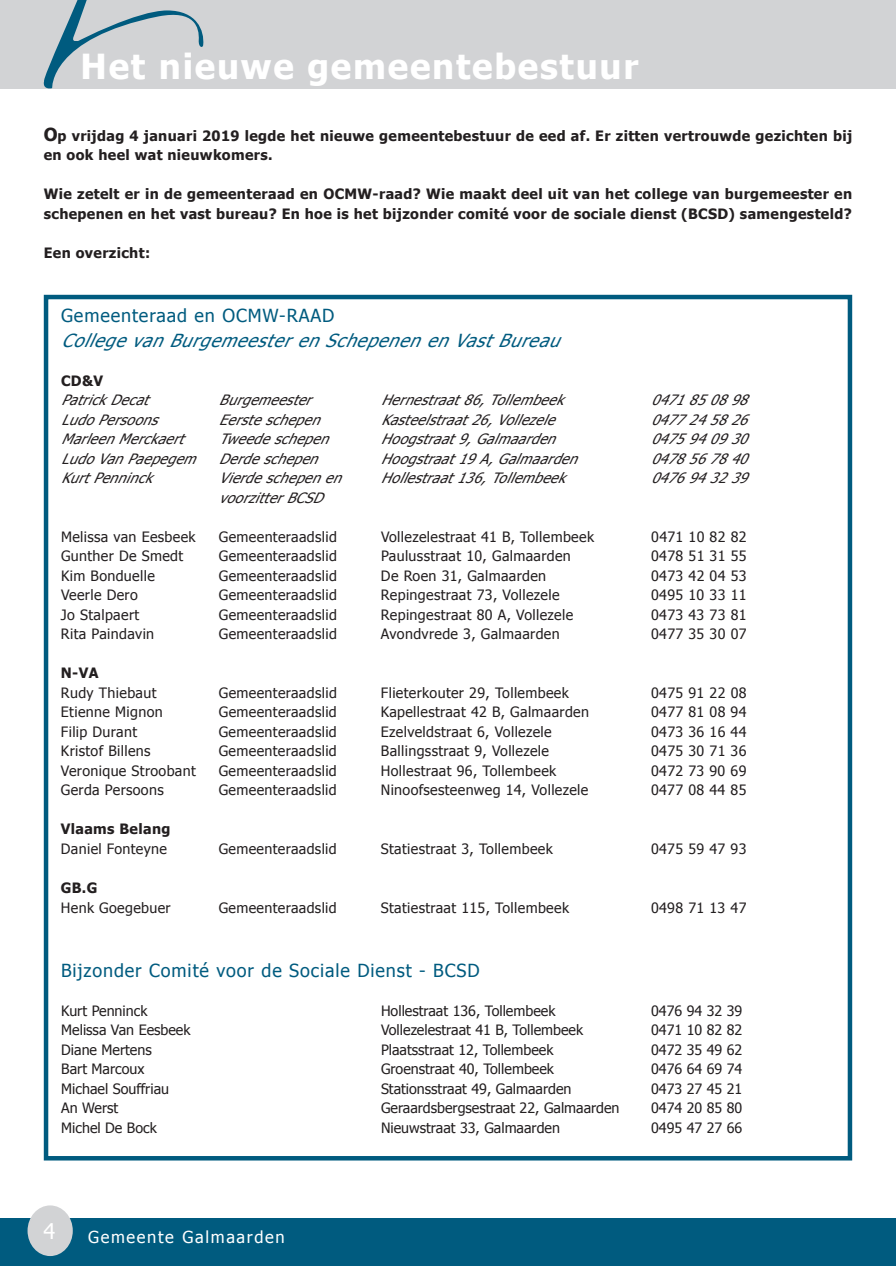
<style>
.page{position:relative;width:896px;height:1266px;background:#fff}
.page>*{position:absolute;margin:0;border:0;box-sizing:border-box;transform-origin:0 0}
.t1{font:700 34.5px "Tahoma";letter-spacing:.05em;color:#fff}
.t2{font:21.6px "Tahoma";color:#fff}
.t3{font:18px "Tahoma";letter-spacing:.05em;color:#005b7f}
.t4{font:italic 18px "Tahoma";color:#005b7f}
.t5{font:16.5px "Tahoma";letter-spacing:.1em;color:#fff}
.t6{font:14.25px "Tahoma";letter-spacing:.025em;color:#231f20}
.t7{font:14.25px "Tahoma";color:#231f20}
.t8{font:700 14.25px/19.5px "Tahoma";letter-spacing:.025em;color:#231f20}
.t9{font:italic 14.25px "Tahoma";color:#231f20}
.s1{font-size:18px}
</style>
<div class="page">
<hr style="left:894px;top:0;width:1px;height:88px;background:#d2d3d5">
<div style="left:0;top:0;width:894px;height:88px;background:#d2d3d5"></div>
<hr style="left:894px;top:1218px;width:1px;height:47px;background:#005b7f">
<div style="left:0;top:1217px;width:894px;height:48px;background:#005b7f"></div>
<div style="left:28px;top:1205px;width:45px;height:50px;background:#d2d3d5;border-radius:50%"></div>
<svg style="left:42px;top:0;width:162px;height:89px"></svg>
<div style="left:44px;top:295px;width:808px;height:865px;border:4px solid #005b7f"></div>
<h1 class="t1" style="left:81px;top:42px;width:559px">Het nieuwe gemeentebestuur</h1>
<p class="t8" style="left:44px;top:125px;width:809px"><span class="s1">O</span>p vrijdag 4 januari 2019 legde het nieuwe gemeentebestuur de eed af. Er zitten vertrouwde gezichten bij en ook heel wat nieuwkomers.</p>
<p class="t8" style="left:44px;top:183px;width:809px">Wie zetelt er in de gemeenteraad en OCMW-raad? Wie maakt deel uit van het college van burgemeester en schepenen en het vast bureau? En hoe is het bijzonder comité voor de sociale dienst (BCSD) samengesteld?</p>
<p class="t8" style="left:44px;top:242px;width:108px">Een overzicht:</p>
<p class="t3" style="left:61px;top:303px;width:275px">Gemeenteraad en OCMW-RAAD</p>
<p class="t4" style="left:61px;top:328px;width:509px">CollegevanBurgemeesterenSchepenenenVastBureau</p>
<p class="t8" style="left:61px;top:370px;width:44px">CD&amp;V</p>
<p class="t9" style="left:61px;top:390px;width:96px">PatrickDecat</p>
<p class="t9" style="left:219px;top:390px;width:101px">Burgemeester</p>
<p class="t9" style="left:381px;top:390px;width:191px">Hernestraat86,Tollembeek</p>
<p class="t9" style="left:651px;top:390px;width:105px">0471850898</p>
<p class="t9" style="left:61px;top:410px;width:105px">LudoPersoons</p>
<p class="t9" style="left:219px;top:410px;width:110px">Eersteschepen</p>
<p class="t9" style="left:381px;top:410px;width:183px">Kasteelstraat26,Vollezele</p>
<p class="t9" style="left:651px;top:410px;width:105px">0477245826</p>
<p class="t9" style="left:61px;top:429px;width:132px">MarleenMerckaert</p>
<p class="t9" style="left:219px;top:429px;width:119px">Tweedeschepen</p>
<p class="t9" style="left:381px;top:429px;width:183px">Hoogstraat9,Galmaarden</p>
<p class="t9" style="left:651px;top:429px;width:105px">0475940930</p>
<p class="t9" style="left:61px;top:449px;width:266px">LudoVanPaepegem Derdeschepen</p>
<p class="t9" style="left:381px;top:449px;width:205px">Hoogstraat19A,Galmaarden</p>
<p class="t9" style="left:651px;top:449px;width:105px">0478567840</p>
<p class="t9" style="left:61px;top:468px;width:100px">KurtPenninck</p>
<p class="t9" style="left:219px;top:468px;width:131px">Vierdeschepenen</p>
<p class="t9" style="left:381px;top:468px;width:193px">Hollestraat136,Tollembeek</p>
<p class="t9" style="left:651px;top:468px;width:105px">0476943239</p>
<p class="t9" style="left:219px;top:488px;width:113px">voorzitterBCSD</p>
<p class="t6" style="left:61px;top:527px;width:136px">Melissa van Eesbeek</p>
<p class="t6" style="left:219px;top:527px;width:119px">Gemeenteraadslid</p>
<p class="t6" style="left:381px;top:527px;width:214px">Vollezelestraat 41 B, Tollembeek</p>
<p class="t6" style="left:651px;top:527px;width:97px">0471 10 82 82</p>
<p class="t6" style="left:61px;top:546px;width:124px">Gunther De Smedt</p>
<p class="t6" style="left:219px;top:546px;width:119px">Gemeenteraadslid</p>
<p class="t6" style="left:381px;top:546px;width:191px">Paulusstraat 10, Galmaarden</p>
<p class="t6" style="left:651px;top:546px;width:97px">0478 51 31 55</p>
<p class="t6" style="left:61px;top:566px;width:95px">Kim Bonduelle</p>
<p class="t6" style="left:219px;top:566px;width:119px">Gemeenteraadslid</p>
<p class="t6" style="left:381px;top:566px;width:167px">De Roen 31, Galmaarden</p>
<p class="t6" style="left:651px;top:566px;width:97px">0473 42 04 53</p>
<p class="t6" style="left:61px;top:585px;width:78px">Veerle Dero</p>
<p class="t6" style="left:219px;top:585px;width:119px">Gemeenteraadslid</p>
<p class="t6" style="left:381px;top:585px;width:180px">Repingestraat 73, Vollezele</p>
<p class="t6" style="left:651px;top:585px;width:97px">0495 10 33 11</p>
<p class="t6" style="left:61px;top:605px;width:80px">Jo Stalpaert</p>
<p class="t6" style="left:219px;top:605px;width:119px">Gemeenteraadslid</p>
<p class="t6" style="left:381px;top:605px;width:194px">Repingestraat 80 A, Vollezele</p>
<p class="t6" style="left:651px;top:605px;width:97px">0473 43 73 81</p>
<p class="t6" style="left:61px;top:624px;width:95px">Rita Paindavin</p>
<p class="t6" style="left:219px;top:624px;width:119px">Gemeenteraadslid</p>
<p class="t6" style="left:381px;top:624px;width:180px">Avondvrede 3, Galmaarden</p>
<p class="t6" style="left:651px;top:624px;width:97px">0477 35 30 07</p>
<p class="t8" style="left:61px;top:662px;width:39px">N-VA</p>
<p class="t6" style="left:61px;top:683px;width:97px">Rudy Thiebaut</p>
<p class="t6" style="left:219px;top:683px;width:119px">Gemeenteraadslid</p>
<p class="t6" style="left:381px;top:683px;width:189px">Flieterkouter 29, Tollembeek</p>
<p class="t6" style="left:651px;top:683px;width:97px">0475 91 22 08</p>
<p class="t6" style="left:61px;top:702px;width:103px">Etienne Mignon</p>
<p class="t6" style="left:219px;top:702px;width:119px">Gemeenteraadslid</p>
<p class="t6" style="left:381px;top:702px;width:210px">Kapellestraat 42 B, Galmaarden</p>
<p class="t6" style="left:651px;top:702px;width:97px">0477 81 08 94</p>
<p class="t6" style="left:61px;top:722px;width:78px">Filip Durant</p>
<p class="t6" style="left:219px;top:722px;width:119px">Gemeenteraadslid</p>
<p class="t6" style="left:381px;top:722px;width:172px">Ezelveldstraat 6, Vollezele</p>
<p class="t6" style="left:651px;top:722px;width:97px">0473 36 16 44</p>
<p class="t6" style="left:61px;top:741px;width:91px">Kristof Billens</p>
<p class="t6" style="left:219px;top:741px;width:119px">Gemeenteraadslid</p>
<p class="t6" style="left:381px;top:741px;width:170px">Ballingsstraat 9, Vollezele</p>
<p class="t6" style="left:651px;top:741px;width:97px">0475 30 71 36</p>
<p class="t6" style="left:61px;top:761px;width:136px">Veronique Stroobant</p>
<p class="t6" style="left:219px;top:761px;width:119px">Gemeenteraadslid</p>
<p class="t6" style="left:381px;top:761px;width:177px">Hollestraat 96, Tollembeek</p>
<p class="t6" style="left:651px;top:761px;width:97px">0472 73 90 69</p>
<p class="t6" style="left:61px;top:780px;width:104px">Gerda Persoons</p>
<p class="t6" style="left:219px;top:780px;width:119px">Gemeenteraadslid</p>
<p class="t6" style="left:381px;top:780px;width:209px">Ninoofsesteenweg 14, Vollezele</p>
<p class="t6" style="left:651px;top:780px;width:97px">0477 08 44 85</p>
<p class="t8" style="left:61px;top:818px;width:111px">Vlaams Belang</p>
<p class="t6" style="left:61px;top:839px;width:108px">Daniel Fonteyne</p>
<p class="t6" style="left:219px;top:839px;width:119px">Gemeenteraadslid</p>
<p class="t6" style="left:381px;top:839px;width:173px">Statiestraat 3, Tollembeek</p>
<p class="t6" style="left:651px;top:839px;width:97px">0475 59 47 93</p>
<p class="t8" style="left:61px;top:877px;width:38px">GB.G</p>
<p class="t6" style="left:61px;top:897px;width:111px">Henk Goegebuer</p>
<p class="t6" style="left:219px;top:897px;width:119px">Gemeenteraadslid</p>
<p class="t6" style="left:381px;top:897px;width:190px">Statiestraat 115, Tollembeek</p>
<p class="t6" style="left:651px;top:897px;width:97px">0498 71 13 47</p>
<p class="t3" style="left:61px;top:958px;width:420px">Bijzonder Comité voor de Sociale Dienst - BCSD</p>
<p class="t7" style="left:61px;top:1001px;width:88px">Kurt Penninck</p>
<p class="t7" style="left:381px;top:1001px;width:176px">Hollestraat 136, Tollembeek</p>
<p class="t7" style="left:651px;top:1001px;width:93px">0476 94 32 39</p>
<p class="t7" style="left:61px;top:1020px;width:131px">Melissa Van Eesbeek</p>
<p class="t7" style="left:381px;top:1020px;width:203px">Vollezelestraat 41 B, Tollembeek</p>
<p class="t7" style="left:651px;top:1020px;width:93px">0471 10 82 82</p>
<p class="t7" style="left:61px;top:1040px;width:92px">Diane Mertens</p>
<p class="t7" style="left:381px;top:1040px;width:174px">Plaatsstraat 12, Tollembeek</p>
<p class="t7" style="left:651px;top:1040px;width:93px">0472 35 49 62</p>
<p class="t7" style="left:61px;top:1059px;width:85px">Bart Marcoux</p>
<p class="t7" style="left:381px;top:1059px;width:174px">Groenstraat 40, Tollembeek</p>
<p class="t7" style="left:651px;top:1059px;width:93px">0476 64 69 74</p>
<p class="t7" style="left:61px;top:1079px;width:109px">Michael Souffriau</p>
<p class="t7" style="left:381px;top:1079px;width:192px">Stationsstraat 49, Galmaarden</p>
<p class="t7" style="left:651px;top:1079px;width:93px">0473 27 45 21</p>
<p class="t6" style="left:61px;top:1098px;width:58px">An Werst</p>
<p class="t7" style="left:381px;top:1098px;width:240px">Geraardsbergsestraat 22, Galmaarden</p>
<p class="t7" style="left:651px;top:1098px;width:93px">0474 20 85 80</p>
<p class="t7" style="left:61px;top:1118px;width:97px">Michel De Bock</p>
<p class="t7" style="left:381px;top:1118px;width:180px">Nieuwstraat 33, Galmaarden</p>
<p class="t7" style="left:651px;top:1118px;width:93px">0495 47 27 66</p>
<h2 class="t2" style="left:43px;top:1216px;width:13px">4</h2>
<p class="t5" style="left:88px;top:1226px;width:198px">Gemeente Galmaarden</p>
</div>
